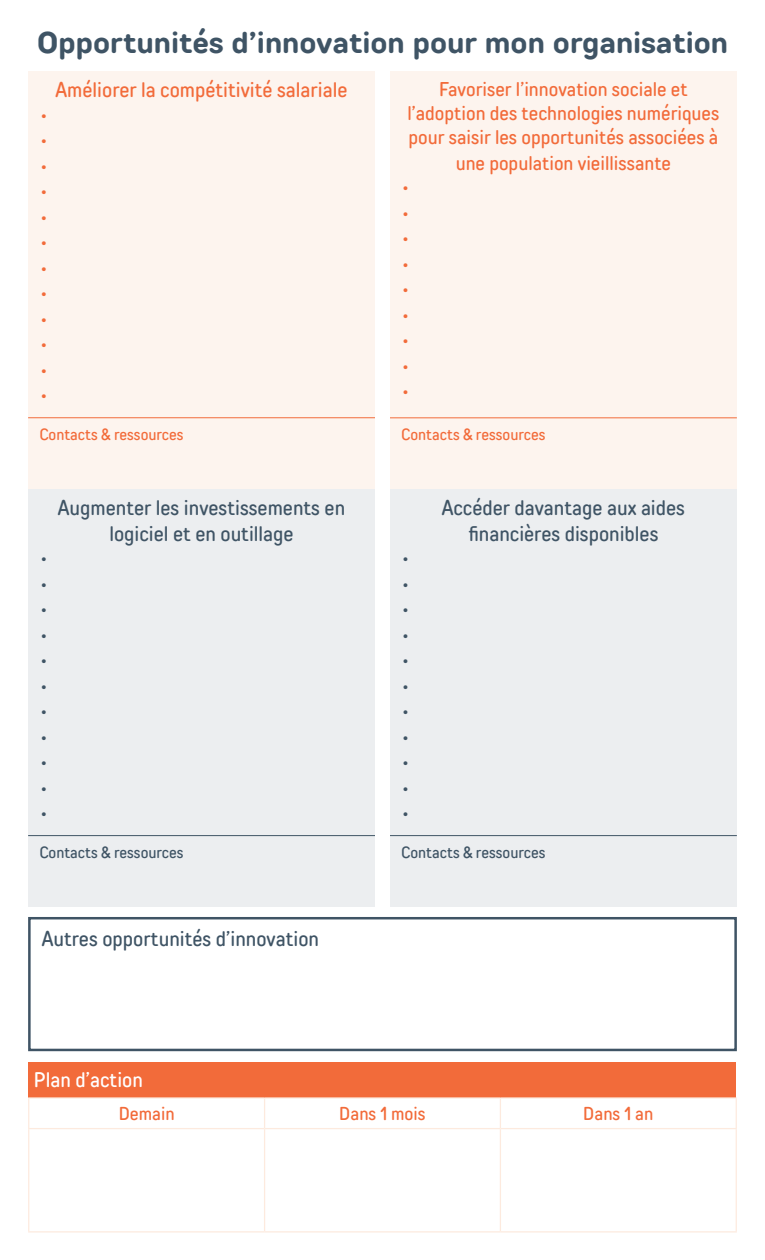
<style>
.page{position:relative;width:765px;height:1260px;background:#fff}
.page>*{position:absolute;margin:0;border:0;box-sizing:border-box;transform-origin:0 0}
.t1{font:700 30px "TT Rounds Neue";color:#3f5465}
.t2{font:500 condensed 21.25px/25.5px "TT Rounds Neue";color:#3f5465;text-align:center}
.t3{font:500 condensed 21.25px/25.5px "TT Rounds Neue";color:#f26b3a;text-align:justify}
.t4{font:500 condensed 21.25px "TT Rounds Neue";color:#fff}
.t5{font:500 condensed 20px/24.5px "TT Rounds Neue";color:#f26b3a;text-align:center}
.t6{font:500 condensed 18.75px "TT Rounds Neue";color:#f26b3a}
.t7{font:500 condensed 16.25px "TT Rounds Neue";color:#f26b3a}
.t8{font:500 condensed 16.25px "TT Rounds Neue";color:#3f5465}
</style>
<div class="page">
<div style="left:28px;top:71px;width:347px;height:418px;background:#fdf4ee"></div>
<div style="left:28px;top:489px;width:347px;height:418px;background:#eceef0"></div>
<div style="left:390px;top:71px;width:347px;height:418px;background:#fdf4ee"></div>
<div style="left:390px;top:489px;width:347px;height:418px;background:#eceef0"></div>
<div style="left:28px;top:917px;width:709px;height:134px;border:2px solid #3f5465"></div>
<hr style="left:28px;top:418px;width:347px;height:1px;background:#f26b3a">
<hr style="left:390px;top:418px;width:347px;height:1px;background:#f26b3a">
<hr style="left:390px;top:835px;width:347px;height:1px;background:#3f5465">
<hr style="left:28px;top:835px;width:347px;height:1px;background:#3f5465">
<div style="left:29px;top:1062px;width:707px;height:36px;background:#f26b3a"></div>
<hr style="left:265px;top:1097px;width:235px;height:2px;background:#fdeade">
<hr style="left:265px;top:1128px;width:235px;height:1px;background:#fdeade">
<hr style="left:265px;top:1231px;width:235px;height:1px;background:#fdeade">
<hr style="left:28px;top:1097px;width:237px;height:2px;background:#fdeade">
<svg style="left:28px;top:1099px;width:1px;height:29px"></svg>
<svg style="left:264px;top:1099px;width:1px;height:29px"></svg>
<hr style="left:28px;top:1128px;width:237px;height:1px;background:#fdeade">
<hr style="left:28px;top:1129px;width:1px;height:102px;background:#fdeade">
<hr style="left:264px;top:1129px;width:1px;height:102px;background:#fdeade">
<hr style="left:28px;top:1231px;width:237px;height:1px;background:#fdeade">
<hr style="left:500px;top:1097px;width:237px;height:2px;background:#fdeade">
<svg style="left:500px;top:1099px;width:1px;height:29px"></svg>
<svg style="left:736px;top:1099px;width:1px;height:29px"></svg>
<hr style="left:500px;top:1128px;width:237px;height:1px;background:#fdeade">
<hr style="left:500px;top:1129px;width:1px;height:102px;background:#fdeade">
<hr style="left:736px;top:1129px;width:1px;height:102px;background:#fdeade">
<hr style="left:500px;top:1231px;width:237px;height:1px;background:#fdeade">
<h1 class="t1" style="left:37px;top:23px;width:693px">Opportunités d’innovation pour mon organisation</h1>
<p class="t3" style="left:56px;top:77px;width:293px">Améliorer la compétitivité salariale</p>
<p class="t3" style="left:39px;top:103px;width:10px">• • • • • • • • • • • •</p>
<p class="t5" style="left:407px;top:77px;width:313px">Favoriser l’innovation sociale et l’adoption des technologies numériques pour saisir les opportunités associées à une population vieillissante</p>
<p class="t3" style="left:401px;top:175px;width:10px">• • • • • • • • •</p>
<p class="t7" style="left:39px;top:424px;width:146px">Contacts &amp; ressources</p>
<p class="t7" style="left:401px;top:424px;width:146px">Contacts &amp; ressources</p>
<p class="t2" style="left:39px;top:546px;width:10px;text-align:justify">• • • • • • • • • • •</p>
<p class="t2" style="left:58px;top:495px;width:289px">Augmenter les investissements en logiciel et en outillage</p>
<p class="t2" style="left:401px;top:546px;width:10px;text-align:justify">• • • • • • • • • • •</p>
<p class="t2" style="left:442px;top:495px;width:245px">Accéder davantage aux aides financières disponibles</p>
<p class="t8" style="left:39px;top:842px;width:146px">Contacts &amp; ressources</p>
<p class="t8" style="left:401px;top:842px;width:146px">Contacts &amp; ressources</p>
<p class="t2" style="left:42px;top:925px;width:279px">Autres opportunités d’innovation</p>
<p class="t4" style="left:34px;top:1066px;width:111px">Plan d’action</p>
<p class="t6" style="left:119px;top:1101px;width:57px">Demain</p>
<p class="t6" style="left:339px;top:1101px;width:88px">Dans 1 mois</p>
<p class="t6" style="left:583px;top:1101px;width:72px">Dans 1 an</p>
</div>
